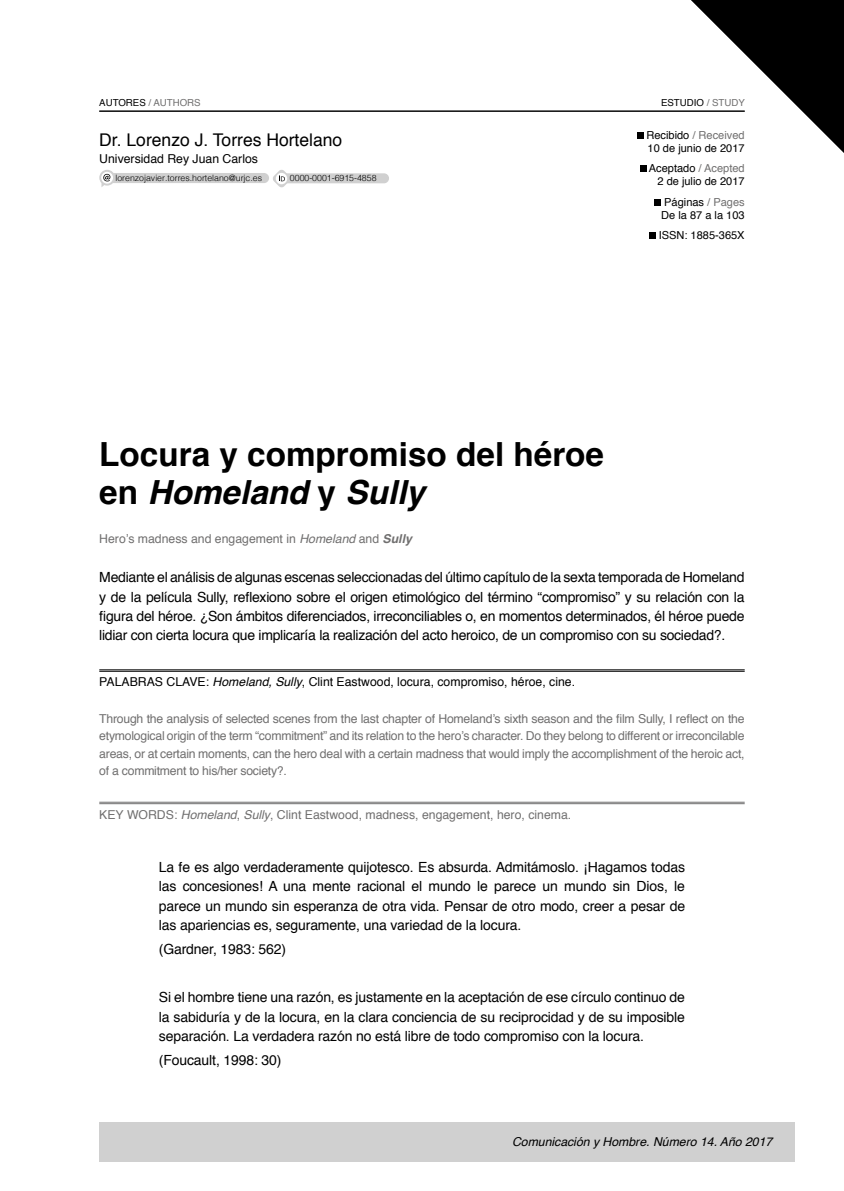
<style>
.page{position:relative;width:844px;height:1191px;background:#fff}
.page>*{position:absolute;margin:0;border:0;box-sizing:border-box;transform-origin:0 0}
.t1{font:700 33.25px/38.5px "Helvetica";color:#000}
.t2{font:17.5px "Helvetica";color:#000}
.t3{font:14px/19.2px "Helvetica";letter-spacing:-.01em;color:#000;text-align:justify}
.t4{font:12.25px/17.5px "Helvetica";color:#706f6f;text-align:justify}
.t5{font:12.25px "Helvetica";color:#000}
.t6{font:italic 12.25px "Helvetica";color:#000}
.t7{font:11.03px/13.3px "Helvetica";color:#000}
.t8{font:9.62px "Helvetica";color:#706f6f}
.t9{font:9.62px "Helvetica";color:#000}
.t10{font:300 8.75px "Helvetica";color:#000}
.s1{color:#000}
.s2{color:#706f6f}
.s3{font-style:italic}
.s4{font-weight:700;font-style:italic}
</style>
<div class="page">
<div style="left:99px;top:1121px;width:695px;height:40px;background:#d0d0d0"></div>
<hr style="left:99px;top:669px;width:645px;height:1px;background:#000">
<hr style="left:99px;top:671px;width:645px;height:1px;background:#000">
<hr style="left:99px;top:802px;width:645px;height:1px;background:#706f6f">
<hr style="left:99px;top:803px;width:645px;height:1px;background:#706f6f">
<hr style="left:99px;top:111px;width:645px;height:1px;background:#000">
<svg style="left:676px;top:0;width:167px;height:152px"></svg>
<div style="left:105px;top:173px;width:164px;height:10px;background:#d0d0d0;border-radius:5px"></div>
<svg style="left:99px;top:170px;width:14px;height:17px"></svg>
<div style="left:280px;top:173px;width:109px;height:10px;background:#d0d0d0;border-radius:5px"></div>
<svg style="left:273px;top:170px;width:18px;height:18px"></svg>
<div style="left:636px;top:132px;width:7px;height:7px;background:#000"></div>
<div style="left:639px;top:165px;width:7px;height:7px;background:#000"></div>
<div style="left:654px;top:199px;width:7px;height:6px;background:#000"></div>
<div style="left:648px;top:232px;width:7px;height:7px;background:#000"></div>
<p class="t8" style="left:99px;top:96px;width:103px"><span class="s1">AUTORES</span> / AUTHORS</p>
<p class="t9" style="left:661px;top:96px;width:85px">ESTUDIO <span class="s2">/ STUDY</span></p>
<p class="t2" style="left:99px;top:126px;width:244px">Dr. Lorenzo J. Torres Hortelano</p>
<p class="t10" style="left:115px;top:170px;width:148px">lorenzojavier.torres.hortelano@urjc.es</p>
<p class="t10" style="left:290px;top:171px;width:88px">0000-0001-6915-4858</p>
<p class="t5" style="left:99px;top:149px;width:160px">Universidad Rey Juan Carlos</p>
<p class="t7" style="left:646px;top:129px;width:100px">Recibido <span class="s2">/ Received<br></span>10 de junio de 2017</p>
<p class="t7" style="left:648px;top:162px;width:97px;text-align:right">Aceptado <span class="s2">/ Acepted<br></span>2 de julio de 2017</p>
<p class="t7" style="left:661px;top:195px;width:85px">Páginas <span class="s2">/ Pages<br></span>De la 87 a la 103</p>
<p class="t7" style="left:658px;top:229px;width:87px">ISSN: 1885-365X</p>
<h1 class="t1" style="left:99px;top:435px;width:506px">Locura y compromiso del héroe en <span class="s3">Homeland</span> y <span class="s3">Sully</span></h1>
<p class="t4" style="left:99px;top:530px;width:314px">Hero’s madness and engagement in <span class="s3">Homeland</span> and <span class="s4">Sully</span></p>
<p class="t3" style="left:99px;top:568px;width:646px">Mediante el análisis de algunas escenas seleccionadas del último capítulo de la sexta temporada de Homeland y de la película Sully, reflexiono sobre el origen etimológico del término “compromiso” y su relación con la figura del héroe. ¿Son ámbitos diferenciados, irreconciliables o, en momentos determinados, él héroe puede lidiar con cierta locura que implicaría la realización del acto heroico, de un compromiso con su sociedad?.</p>
<p class="t5" style="left:99px;top:672px;width:477px">PALABRAS CLAVE: <span class="s3">Homeland, Sully</span>, Clint Eastwood, locura, compromiso, héroe, cine.</p>
<p class="t4" style="left:99px;top:710px;width:646px">Through the analysis of selected scenes from the last chapter of Homeland’s sixth season and the film Sully, I reflect on the etymological origin of the term “commitment” and its relation to the hero’s character. Do they belong to different or irreconcilable areas, or at certain moments, can the hero deal with a certain madness that would imply the accomplishment of the heroic act, of a commitment to his/her society?.</p>
<p class="t4" style="left:99px;top:806px;width:473px">KEY WORDS: <span class="s3">Homeland</span>, <span class="s3">Sully</span>, Clint Eastwood, madness, engagement, hero, cinema.</p>
<p class="t3" style="left:159px;top:858px;width:527px">La fe es algo verdaderamente quijotesco. Es absurda. Admitámoslo. ¡Hagamos todas las concesiones! A una mente racional el mundo le parece un mundo sin Dios, le parece un mundo sin esperanza de otra vida. Pensar de otro modo, creer a pesar de las apariencias es, seguramente, una variedad de la locura.</p>
<p class="t3" style="left:159px;top:940px;width:129px">(Gardner, 1983: 562)</p>
<p class="t3" style="left:159px;top:988px;width:527px">Si el hombre tiene una razón, es justamente en la aceptación de ese círculo continuo de la sabiduría y de la locura, en la clara conciencia de su reciprocidad y de su imposible separación. La verdadera razón no está libre de todo compromiso con la locura.</p>
<p class="t3" style="left:159px;top:1051px;width:124px">(Foucault, 1998: 30)</p>
<p class="t6" style="left:512px;top:1132px;width:262px">Comunicación y Hombre. Número 14. Año 2017</p>
</div>
